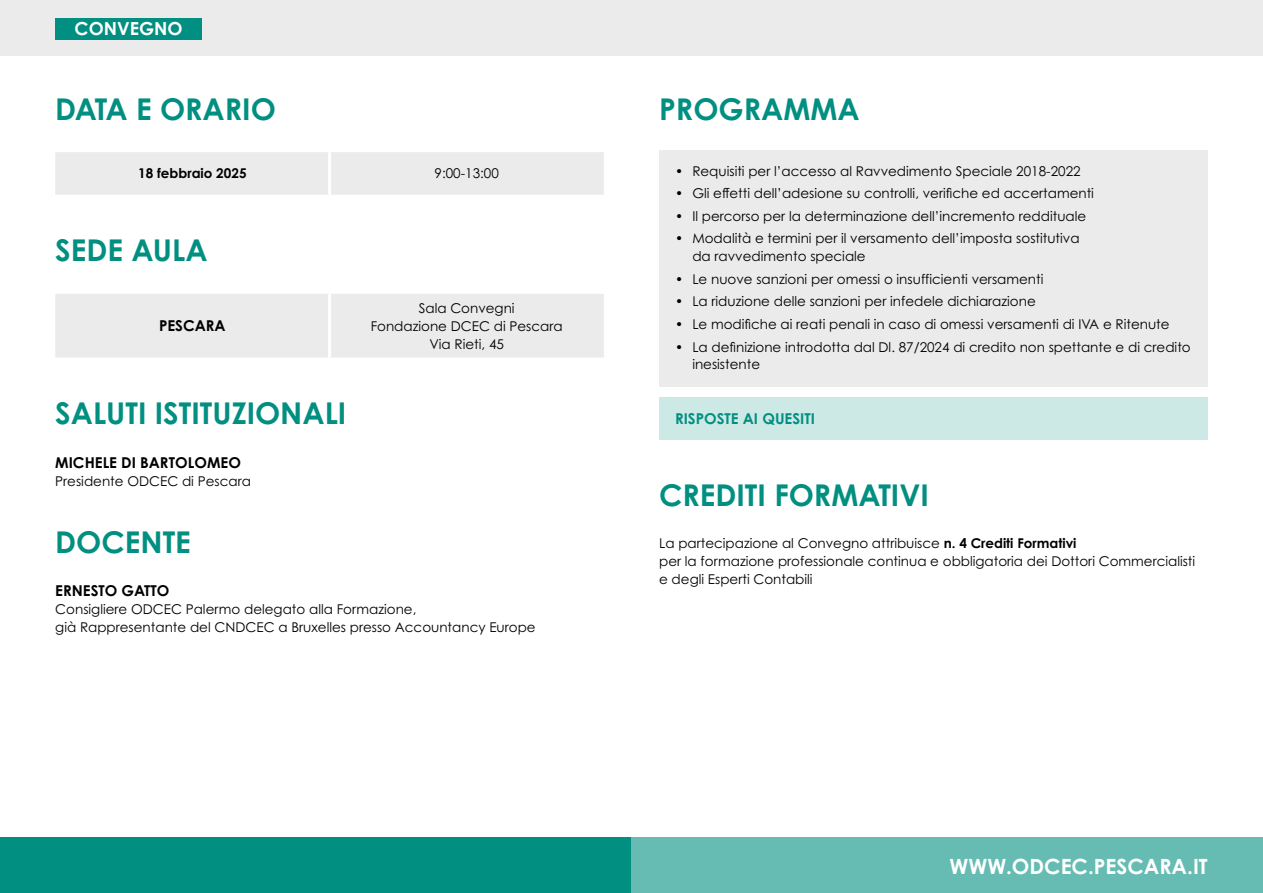
<style>
.page{position:relative;width:1263px;height:893px;background:#fff}
.page>*{position:absolute;margin:0;border:0;box-sizing:border-box;transform-origin:0 0}
.t1{font:700 30px "Century Gothic Pro";color:#008f80}
.t2{font:700 21px "Century Gothic Pro";color:#fff}
.t3{font:700 18px "Century Gothic Pro";color:#fff}
.t4{font:700 15px "Century Gothic Pro";color:#000}
.t5{font:700 15px "Century Gothic Pro";color:#008f80}
.t6{font:13.5px/18px "Century Gothic Pro";color:#000}
.t7{font:700 13.5px "Century Gothic Pro";color:#000}
.s1{font-weight:700}
</style>
<div class="page">
<div style="left:0;top:0;width:1263px;height:55px;background:#ebebeb"></div>
<div style="left:55px;top:18px;width:147px;height:21px;background:#008f80"></div>
<div style="left:0;top:838px;width:631px;height:55px;background:#008f80"></div>
<div style="left:631px;top:838px;width:632px;height:55px;background:#66bcb3"></div>
<div style="left:55px;top:152px;width:549px;height:43px;background:#ebebeb"></div>
<hr style="left:328px;top:152px;width:3px;height:43px;background:#fff">
<div style="left:55px;top:294px;width:549px;height:64px;background:#ebebeb"></div>
<hr style="left:328px;top:294px;width:3px;height:64px;background:#fff">
<div style="left:659px;top:150px;width:549px;height:236px;background:#ebebeb"></div>
<div style="left:659px;top:397px;width:549px;height:42px;background:#cce9e6"></div>
<h3 class="t3" style="left:75px;top:17px;width:109px">CONVEGNO</h3>
<h1 class="t1" style="left:55px;top:90px;width:222px">DATA E ORARIO</h1>
<p class="t7" style="left:138px;top:165px;width:110px">18 febbraio 2025</p>
<p class="t6" style="left:434px;top:164px;width:66px">9:00-13:00</p>
<h1 class="t1" style="left:55px;top:232px;width:154px">SEDE AULA</h1>
<p class="t4" style="left:159px;top:316px;width:68px">PESCARA</p>
<h1 class="t1" style="left:55px;top:395px;width:292px">SALUTI ISTITUZIONALI</h1>
<p class="t4" style="left:55px;top:453px;width:187px">MICHELE DI BARTOLOMEO</p>
<p class="t6" style="left:55px;top:472px;width:197px">Presidente ODCEC di Pescara</p>
<p class="t6" style="left:371px;top:299px;width:194px;text-align:center">Sala Convegni<br>Fondazione DCEC di Pescara<br>Via Rieti, 45</p>
<h1 class="t1" style="left:55px;top:523px;width:137px">DOCENTE</h1>
<p class="t4" style="left:55px;top:581px;width:116px">ERNESTO GATTO</p>
<p class="t6" style="left:55px;top:600px;width:482px">Consigliere ODCEC Palermo delegato alla Formazione,<br>già Rappresentante del CNDCEC a Bruxelles presso Accountancy Europe</p>
<h1 class="t1" style="left:659px;top:90px;width:202px">PROGRAMMA</h1>
<p class="t6" style="left:675px;top:162px;width:407px">• Requisiti per l’accesso al Ravvedimento Speciale 2018-2022</p>
<p class="t6" style="left:675px;top:184px;width:420px">• Gli effetti dell’adesione su controlli, verifiche ed accertamenti</p>
<p class="t6" style="left:675px;top:207px;width:413px">• Il percorso per la determinazione dell’incremento reddituale</p>
<p class="t6" style="left:692px;top:229px;width:389px;text-indent:-17px">• Modalità e termini per il versamento dell’imposta sostitutiva da ravvedimento speciale</p>
<p class="t6" style="left:675px;top:270px;width:370px">• Le nuove sanzioni per omessi o insufficienti versamenti</p>
<p class="t6" style="left:675px;top:292px;width:362px">• La riduzione delle sanzioni per infedele dichiarazione</p>
<p class="t6" style="left:675px;top:315px;width:496px">• Le modifiche ai reati penali in caso di omessi versamenti di IVA e Ritenute</p>
<p class="t6" style="left:692px;top:337px;width:500px;text-indent:-17px">• La definizione introdotta dal Dl. 87/2024 di credito non spettante e di credito inesistente</p>
<p class="t5" style="left:675px;top:409px;width:141px">RISPOSTE AI QUESITI</p>
<h1 class="t1" style="left:659px;top:477px;width:271px">CREDITI FORMATIVI</h1>
<p class="t6" style="left:659px;top:534px;width:538px">La partecipazione al Convegno attribuisce <span class="s1">n. 4 Crediti Formativi<br></span>per la formazione professionale continua e obbligatoria dei Dottori Commercialisti e degli Esperti Contabili</p>
<h2 class="t2" style="left:950px;top:853px;width:260px">WWW.ODCEC.PESCARA.IT</h2>
</div>
